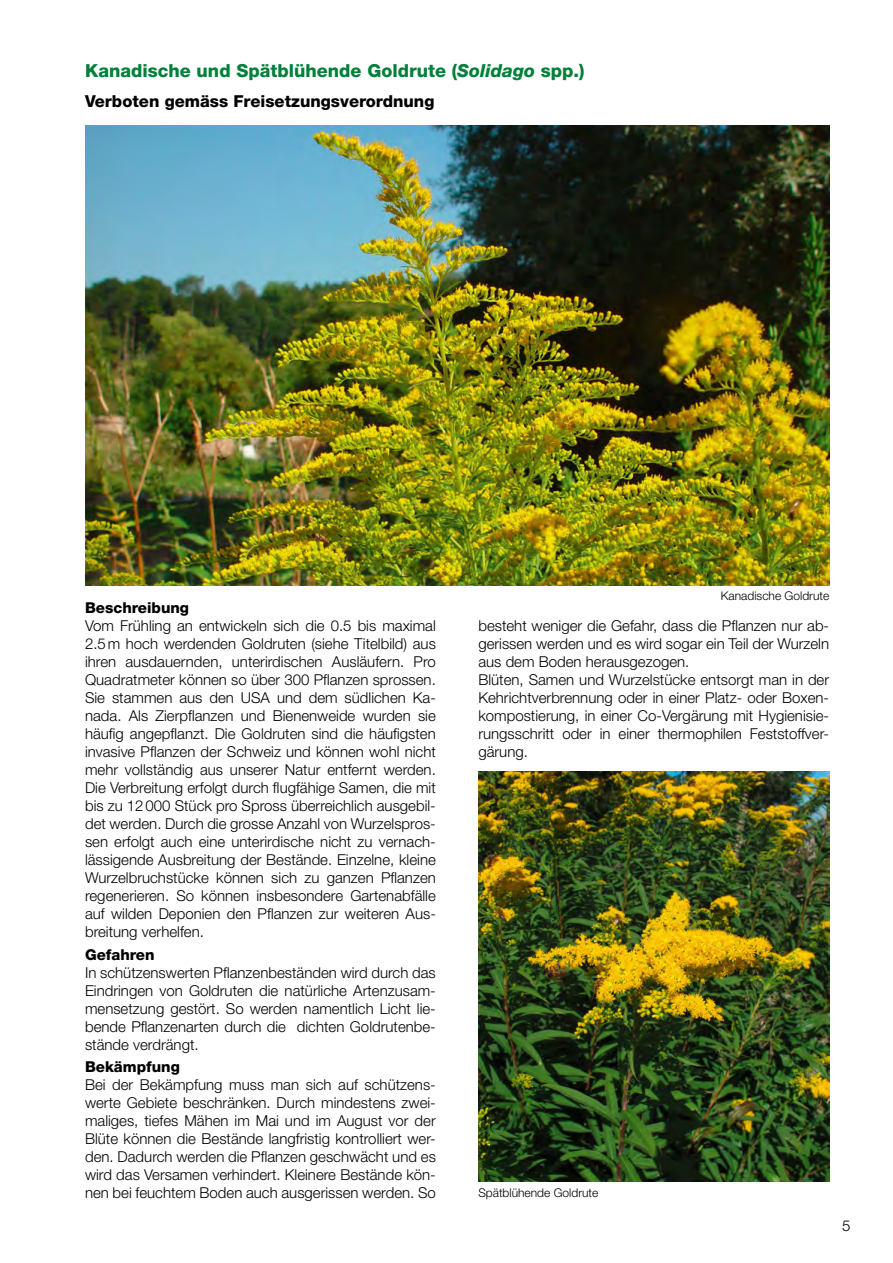
<style>
.page{position:relative;width:893px;height:1263px;background:#fff}
.page>*{position:absolute;margin:0;border:0;box-sizing:border-box;transform-origin:0 0}
.t1{font:800 18px "Helvetica Neue LT Pro";color:#008039}
.t2{font:800 16.5px "Helvetica Neue LT Pro";color:#000}
.t3{font:300 15px/18px "Helvetica Neue LT Pro";color:#000;text-align:justify}
.t4{font:800 15px "Helvetica Neue LT Pro";color:#000}
.t5{font:300 12px "Helvetica Neue LT Pro";color:#000}
.s1{font-style:italic}
</style>
<div class="page">
<img style="left:85px;top:125px;width:744px;height:460px">
<img style="left:478px;top:771px;width:351px;height:411px">
<p class="t1" style="left:85px;top:60px;width:501px">Kanadische und Spätblühende Goldrute (<span class="s1">Solidago</span> spp.)</p>
<p class="t2" style="left:85px;top:92px;width:351px">Verboten gemäss Freisetzungsverordnung</p>
<p class="t4" style="left:85px;top:599px;width:106px">Beschreibung</p>
<p class="t3" style="left:85px;top:617px;width:352px">Vom Frühling an entwickeln sich die 0.5 bis maximal 2.5m hoch werdenden Goldruten (siehe Titelbild) aus ihren ausdauernden, unterirdischen Ausläufern. Pro Quadratmeter können so über 300 Pflanzen sprossen.<br>Sie stammen aus den USA und dem südlichen Ka&shy;nada. Als Zierpflanzen und Bienenweide wurden sie häufig angepflanzt. Die Goldruten sind die häufigsten invasive Pflanzen der Schweiz und können wohl nicht mehr vollständig aus unserer Natur entfernt werden.<br>Die Verbreitung erfolgt durch flugfähige Samen, die mit bis zu 12000 Stück pro Spross überreichlich ausgebil&shy;det werden. Durch die grosse Anzahl von Wurzelspros&shy;sen erfolgt auch eine unterirdische nicht zu vernach&shy;lässigende Ausbreitung der Bestände. Einzelne, kleine Wurzelbruchstücke können sich zu ganzen Pflanzen regenerieren. So können insbesondere Gartenabfälle auf wilden Deponien den Pflanzen zur weiteren Aus&shy;breitung verhelfen.</p>
<p class="t4" style="left:85px;top:945px;width:71px">Gefahren</p>
<p class="t3" style="left:85px;top:963px;width:352px">In schützenswerten Pflanzenbeständen wird durch das Eindringen von Goldruten die natürliche Artenzusam&shy;mensetzung gestört. So werden namentlich Licht lie&shy;bende Pflanzenarten durch die dichten Goldrutenbe&shy;stände verdrängt.</p>
<p class="t4" style="left:85px;top:1057px;width:96px">Bekämpfung</p>
<p class="t3" style="left:85px;top:1075px;width:352px">Bei der Bekämpfung muss man sich auf schützens&shy;werte Gebiete beschränken. Durch mindestens zwei&shy;maliges, tiefes Mähen im Mai und im August vor der Blüte können die Bestände langfristig kontrolliert wer&shy;den. Dadurch werden die Pflanzen geschwächt und es wird das Versamen verhindert. Kleinere Bestände kön&shy;nen bei feuchtem Boden auch ausgerissen werden. So</p>
<p class="t5" style="left:721px;top:589px;width:110px">Kanadische Goldrute</p>
<p class="t3" style="left:478px;top:616px;width:352px;text-align:left">besteht weniger die Gefahr, dass die Pflanzen nur ab&shy;gerissen werden und es wird sogar ein Teil der Wurzeln aus dem Boden herausgezogen.<br>Blüten, Samen und Wurzelstücke entsorgt man in der Kehrichtverbrennung oder in einer Platz- oder Boxen&shy;kompostierung, in einer Co-Vergärung mit Hygienisie&shy;rungsschritt oder in einer thermophilen Feststoffver&shy;gärung.</p>
<p class="t5" style="left:478px;top:1185px;width:122px">Spätblühende Goldrute</p>
<p class="t3" style="left:842px;top:1216px;width:10px">5</p>
</div>
